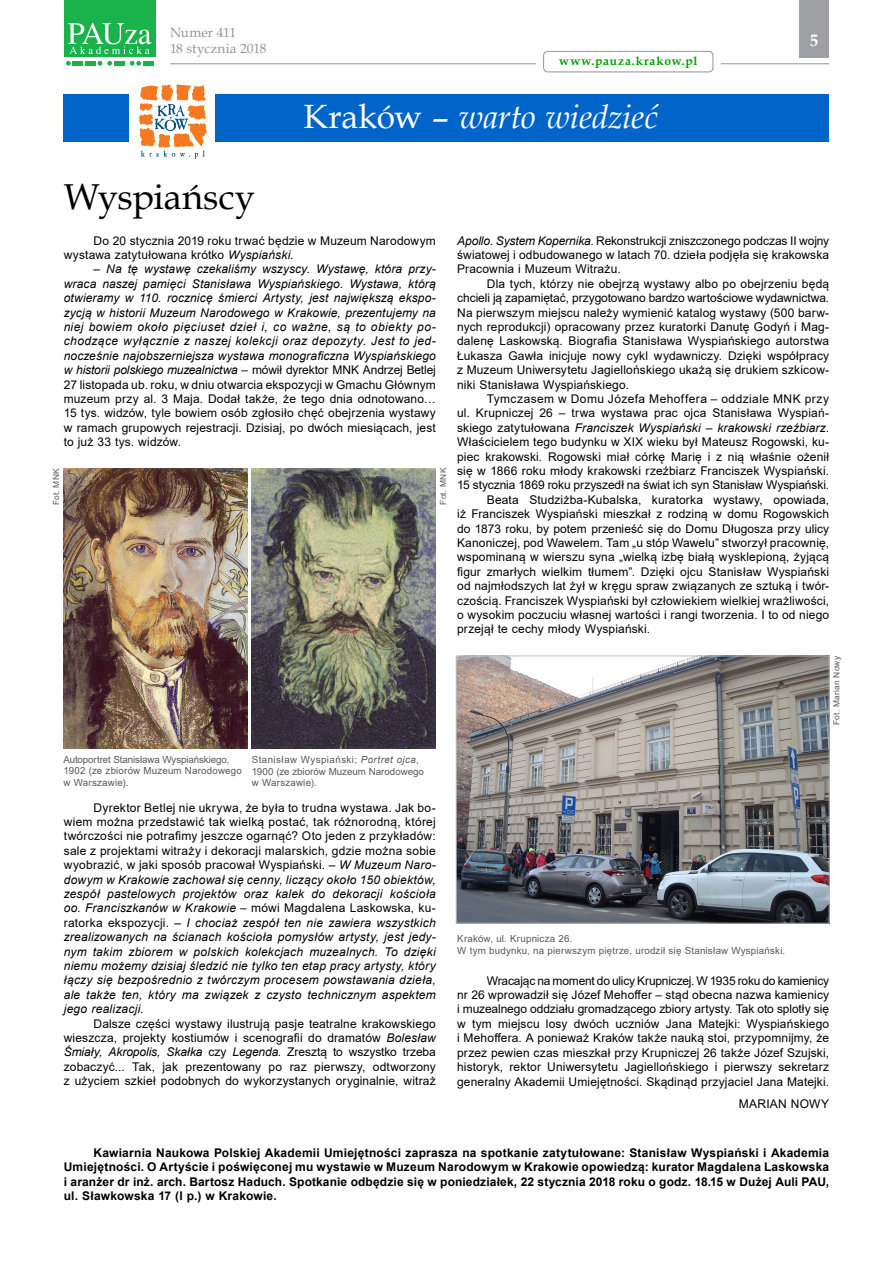
<style>
.page{position:relative;width:893px;height:1263px;background:#fff}
.page>*{position:absolute;margin:0;border:0;box-sizing:border-box;transform-origin:0 0}
.t1{font:36px "Book Antiqua";letter-spacing:-.005em;color:#000}
.t2{font:italic 33.6px "Book Antiqua";letter-spacing:-.015em;color:#fff}
.t3{font:700 16.5px "Book Antiqua";color:#fff}
.t4{font:13.5px/16.2px "Book Antiqua";color:#939598}
.t5{font:12px/14.4px "Arial";letter-spacing:.01em;color:#000;text-align:justify}
.t6{font:italic 12px/14.4px "Arial";letter-spacing:.01em;color:#000;text-align:justify}
.t7{font:700 12px/14.4px "Arial";letter-spacing:.01em;color:#000;text-align:justify}
.t8{font:12px "Arial";letter-spacing:-.01em;color:#000}
.t9{font:12px "Arial";letter-spacing:.035em;color:#000}
.t10{font:700 12px "Book Antiqua";letter-spacing:.07em;color:#00a000}
.t11{font:9.75px/11.7px "Arial";letter-spacing:.015em;color:#58595b}
.t12{font:8.4px "Arial";letter-spacing:.02em;color:#58595b}
.s1{font-style:normal}
.s2{font-style:italic}
</style>
<div class="page">
<div style="left:799px;top:0;width:30px;height:57px;background:#9d9fa2"></div>
<svg style="left:66px;top:61px;width:5px;height:5px"></svg>
<svg style="left:97px;top:61px;width:15px;height:5px"></svg>
<svg style="left:130px;top:61px;width:11px;height:5px"></svg>
<div style="left:73px;top:61px;width:10px;height:5px;background:#19b24b"></div>
<div style="left:85px;top:61px;width:11px;height:5px;background:#19b24b"></div>
<div style="left:114px;top:61px;width:11px;height:5px;background:#19b24b"></div>
<div style="left:143px;top:61px;width:11px;height:5px;background:#19b24b"></div>
<div style="left:64px;top:0;width:92px;height:56px;background:#19b24b"></div>
<svg style="left:68px;top:23px;width:83px;height:31px"></svg>
<hr style="left:170px;top:63px;width:366px;height:1px;background:#939598">
<div style="left:543px;top:51px;width:170px;height:21px;border:1px solid #939598;border-radius:4px"></div>
<hr style="left:721px;top:63px;width:108px;height:1px;background:#939598">
<div style="left:216px;top:94px;width:613px;height:48px;background:#0064c8"></div>
<div style="left:64px;top:94px;width:65px;height:47px;background:#0064c8"></div>
<svg style="left:139px;top:85px;width:68px;height:74px"></svg>
<img style="left:64px;top:468px;width:184px;height:281px">
<img style="left:252px;top:468px;width:184px;height:281px">
<img style="left:458px;top:658px;width:369px;height:263px">
<div style="left:456px;top:656px;width:373px;height:267px;border:1px solid #bcbec0"></div>
<p class="t4" style="left:170px;top:24px;width:98px">Numer 411<br>18 stycznia 2018</p>
<h3 class="t3" style="left:810px;top:30px;width:10px">5</h3>
<p class="t10" style="left:559px;top:53px;width:140px">www.pauza.krakow.pl</p>
<h2 class="t2" style="left:304px;top:93px;width:356px"><span class="s1">Kraków –</span> warto wiedzieć</h2>
<h1 class="t1" style="left:64px;top:172px;width:193px">Wyspiańscy</h1>
<p class="t5" style="left:64px;top:233px;width:374px;text-indent:30px">Do 20 stycznia 2019 roku trwać będzie w Muzeum Narodowym wystawa zatytułowana krótko <span class="s2">Wyspiański</span>.</p>
<p class="t6" style="left:64px;top:262px;width:374px;text-indent:30px">– Na tę wystawę czekaliśmy wszyscy. Wystawę, która przy&shy;wraca naszej pamięci Stanisława Wyspiańskiego. Wystawa, którą otwieramy w 110. rocznicę śmierci Artysty, jest największą ekspo&shy;zycją w historii Muzeum Narodowego w Krakowie, prezentujemy na niej bowiem około pięciuset dzieł i, co ważne, są to obiekty po&shy;chodzące wyłącznie z naszej kolekcji oraz depozyty. Jest to jed&shy;nocześnie najobszerniejsza wystawa monograficzna Wyspiańskiego w historii polskiego muzealnictwa <span class="s1">– mówił dyrektor MNK Andrzej Betlej 27 listopada ub. roku, w dniu otwarcia ekspozycji w Gmachu Głównym muzeum przy al. 3 Maja. Dodał także, że tego dnia odnotowano… 15 tys. widzów, tyle bowiem osób zgłosiło chęć obejrzenia wystawy w ramach grupowych rejestracji. Dzisiaj, po dwóch miesiącach, jest to już 33 tys. widzów.</span></p>
<p class="t12" style="left:51px;top:505px;width:38px;rotate:-90deg">Fot. MNK</p>
<p class="t12" style="left:437px;top:505px;width:38px;rotate:-90deg">Fot. MNK</p>
<p class="t5" style="left:457px;top:233px;width:374px"><span class="s2">Apollo. System Kopernika</span>. Rekonstrukcji zniszczonego podczas II wojny światowej i odbudowanego w latach 70. dzieła podjęła się krakowska Pracownia i Muzeum Witrażu.</p>
<p class="t5" style="left:457px;top:276px;width:374px;text-indent:30px">Dla tych, którzy nie obejrzą wystawy albo po obejrzeniu będą chcieli ją zapamiętać, przygotowano bardzo wartościowe wydawnictwa.<br>Na pierwszym miejscu należy wymienić katalog wystawy (500 barw&shy;nych reprodukcji) opracowany przez kuratorki Danutę Godyń i Mag&shy;dalenę Laskowską. Biografia Stanisława Wyspiańskiego autorstwa Łukasza Gawła inicjuje nowy cykl wydawniczy. Dzięki współpracy z Muzeum Uniwersytetu Jagiellońskiego ukażą się drukiem szkicow&shy;niki Stanisława Wyspiańskiego.</p>
<p class="t9" style="left:487px;top:390px;width:344px">Tymczasem w Domu Józefa Mehoffera – oddziale MNK przy</p>
<p class="t5" style="left:457px;top:406px;width:374px">ul. Krupniczej 26 – trwa wystawa prac ojca Stanisława Wyspiań-</p>
<p class="t6" style="left:457px;top:420px;width:374px"><span class="s1">skiego zatytułowana</span> Franciszek Wyspiański – krakowski rzeźbiarz<span class="s1">.</span></p>
<p class="t5" style="left:457px;top:435px;width:374px">Właścicielem tego budynku w XIX wieku był Mateusz Rogowski, ku-</p>
<p class="t5" style="left:457px;top:449px;width:374px">piec krakowski. Rogowski miał córkę Marię i z nią właśnie ożenił</p>
<p class="t5" style="left:457px;top:463px;width:374px">się w 1866 roku młody krakowski rzeźbiarz Franciszek Wyspiański.</p>
<p class="t8" style="left:457px;top:477px;width:374px">15 stycznia 1869 roku przyszedł na świat ich syn Stanisław Wyspiański.</p>
<p class="t5" style="left:487px;top:492px;width:344px">Beata Studziżba-Kubalska, kuratorka wystawy, opowiada,</p>
<p class="t5" style="left:457px;top:507px;width:374px">iż Franciszek Wyspiański mieszkał z rodziną w domu Rogowskich</p>
<p class="t5" style="left:457px;top:521px;width:374px">do 1873 roku, by potem przenieść się do Domu Długosza przy ulicy</p>
<p class="t5" style="left:457px;top:535px;width:374px">Kanoniczej, pod Wawelem. Tam „u stóp Wawelu” stworzył pracownię,</p>
<p class="t5" style="left:457px;top:550px;width:374px">wspominaną w wierszu syna „wielką izbę białą wysklepioną, żyjącą</p>
<p class="t5" style="left:457px;top:564px;width:374px">figur zmarłych wielkim tłumem”. Dzięki ojcu Stanisław Wyspiański</p>
<p class="t5" style="left:457px;top:579px;width:374px">od najmłodszych lat żył w kręgu spraw związanych ze sztuką i twór-</p>
<p class="t5" style="left:457px;top:593px;width:374px">czością. Franciszek Wyspiański był człowiekiem wielkiej wrażliwości,</p>
<p class="t5" style="left:457px;top:607px;width:374px">o wysokim poczuciu własnej wartości i rangi tworzenia. I to od niego</p>
<p class="t5" style="left:457px;top:622px;width:195px">przejął te cechy młody Wyspiański.</p>
<p class="t12" style="left:831px;top:725px;width:70px;rotate:-90deg">Fot. Marian Nowy</p>
<p class="t11" style="left:63px;top:753px;width:180px">Autoportret Stanisława Wyspiańskiego,<br>1902 (ze zbiorów Muzeum Narodowego w Warszawie).</p>
<p class="t11" style="left:252px;top:754px;width:174px">Stanisław Wyspiański; <span class="s2">Portret ojca</span>,<br>1900 (ze zbiorów Muzeum Narodowego w Warszawie).</p>
<p class="t6" style="left:64px;top:800px;width:374px;text-indent:30px"><span class="s1">Dyrektor Betlej nie ukrywa, że była to trudna wystawa. Jak bo&shy;wiem można przedstawić tak wielką postać, tak różnorodną, której twórczości nie potrafimy jeszcze ogarnąć? Oto jeden z przykładów: sale z projektami witraży i dekoracji malarskich, gdzie można sobie wyobrazić, w jaki sposób pracował Wyspiański.</span> – W Muzeum Naro&shy;dowym w Krakowie zachował się cenny, liczący około 150 obiektów, zespół pastelowych projektów oraz kalek do dekoracji kościoła oo. Franciszkanów w Krakowie <span class="s1">– mówi Magdalena Laskowska, ku&shy;ratorka ekspozycji.</span> – I chociaż zespół ten nie zawiera wszystkich zrealizowanych na ścianach kościoła pomysłów artysty, jest jedy&shy;nym takim zbiorem w polskich kolekcjach muzealnych. To dzięki niemu możemy dzisiaj śledzić nie tylko ten etap pracy artysty, który łączy się bezpośrednio z twórczym procesem powstawania dzieła, ale także ten, który ma związek z czysto technicznym aspektem jego realizacji.</p>
<p class="t5" style="left:64px;top:1016px;width:374px;text-indent:30px">Dalsze części wystawy ilustrują pasje teatralne krakowskiego wieszcza, projekty kostiumów i scenografii do dramatów <span class="s2">Bolesław Śmiały, Akropolis, Skałka</span> czy <span class="s2">Legenda</span>. Zresztą to wszystko trzeba zobaczyć... Tak, jak prezentowany po raz pierwszy, odtworzony z użyciem szkieł podobnych do wykorzystanych oryginalnie, witraż</p>
<p class="t11" style="left:457px;top:933px;width:329px">Kraków, ul. Krupnicza 26.<br>W tym budynku, na pierwszym piętrze, urodził się Stanisław Wyspiański.</p>
<p class="t5" style="left:457px;top:973px;width:374px;text-indent:30px">Wracając na moment do ulicy Krupniczej. W 1935 roku do kamienicy nr 26 wprowadził się Józef Mehoffer – stąd obecna nazwa kamienicy i muzealnego oddziału gromadzącego zbiory artysty. Tak oto splotły się w tym miejscu losy dwóch uczniów Jana Matejki: Wyspiańskiego i Mehoffera. A ponieważ Kraków także nauką stoi, przypomnijmy, że przez pewien czas mieszkał przy Krupniczej 26 także Józef Szujski, historyk, rektor Uniwersytetu Jagiellońskiego i pierwszy sekretarz generalny Akademii Umiejętności. Skądinąd przyjaciel Jana Matejki.</p>
<p class="t5" style="left:739px;top:1097px;width:92px">MARIAN NOWY</p>
<p class="t7" style="left:64px;top:1145px;width:767px;text-indent:30px">Kawiarnia Naukowa Polskiej Akademii Umiejętności zaprasza na spotkanie zatytułowane: Stanisław Wyspiański i Akademia Umiejętności. O Artyście i poświęconej mu wystawie w Muzeum Narodowym w Krakowie opowiedzą: kurator Magdalena Laskowska i aranżer dr inż. arch. Bartosz Haduch. Spotkanie odbędzie się w poniedziałek, 22 stycznia 2018 roku o godz. 18.15 w Dużej Auli PAU, ul. Sławkowska 17 (I p.) w Krakowie.</p>
</div>
